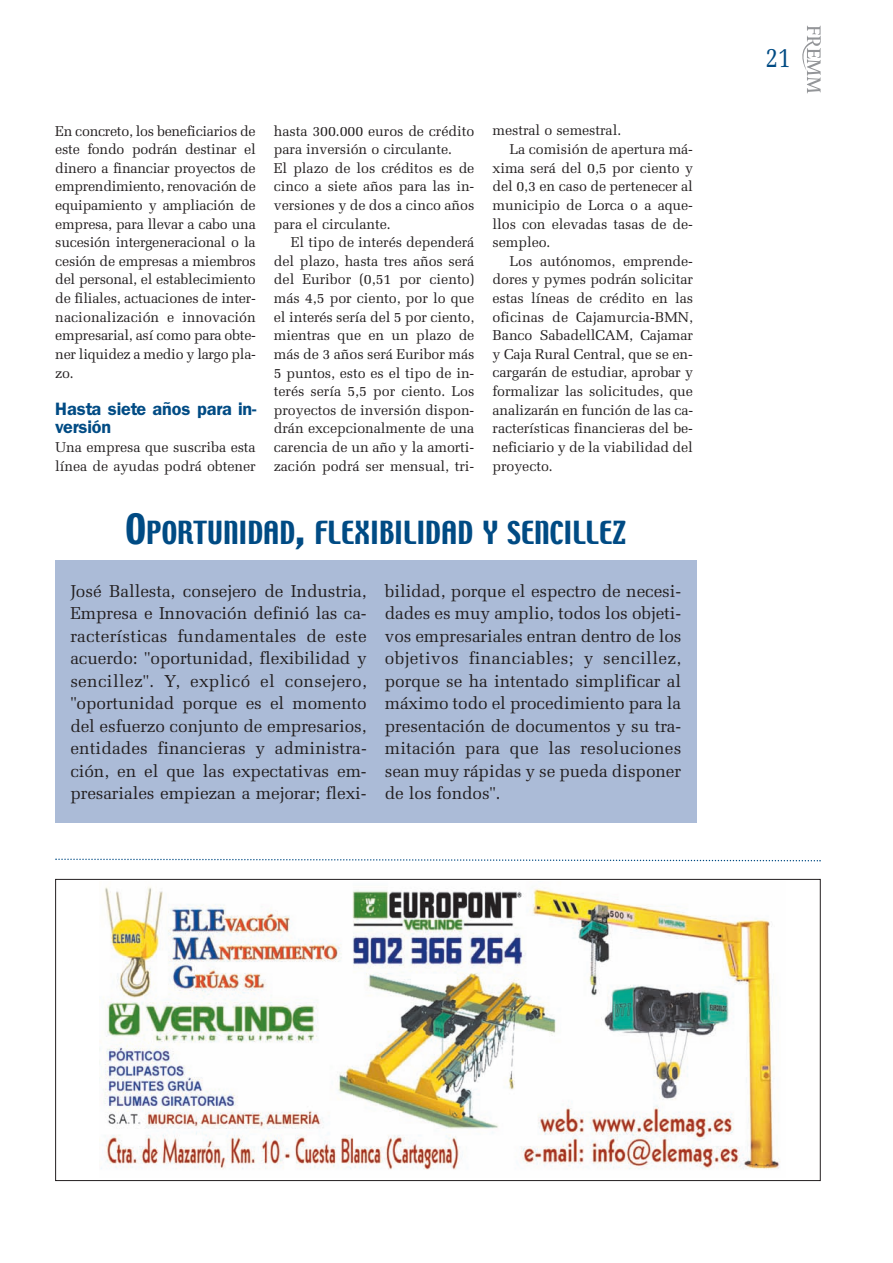
<style>
.page{position:relative;width:893px;height:1263px;background:#fff}
.page>*{position:absolute;margin:0;border:0;box-sizing:border-box;transform-origin:0 0}
.t1{font:28.5px "Melior";color:#004b84;scale:.8 1}
.t2{font:28.2px "Techno";color:#004b84}
.t3{font:600 18px/18.6px "Franklin Gothic";letter-spacing:-.005em;color:#004b84}
.t4{font:17.25px/22.5px "Melior";letter-spacing:-.005em;color:#231f20;text-align:justify}
.t5{font:14.25px/18.6px "Melior";letter-spacing:-.005em;color:#231f20;text-align:justify}
.s1{font-size:37.5px}
</style>
<div class="page">
<div style="left:55px;top:560px;width:641px;height:263px;background:#abbbd7"></div>
<svg style="left:802px;top:26px;width:19px;height:67px"></svg>
<svg style="left:55px;top:858px;width:766px;height:4px"></svg>
<img style="left:101px;top:887px;width:679px;height:283px">
<p class="t5" style="left:55px;top:121px;width:202px">En concreto, los beneficiarios de este fondo podrán destinar el dinero a financiar proyectos de emprendimiento, renovación de equipamiento y ampliación de empresa, para llevar a cabo una sucesión intergeneracional o la cesión de empresas a miembros del personal, el establecimiento de filiales, actuaciones de inter&shy;nacionalización e innovación empresarial, así como para obte&shy;ner liquidez a medio y largo pla&shy;zo.</p>
<p class="t3" style="left:55px;top:399px;width:203px">Hasta siete años para in&shy;versión</p>
<p class="t5" style="left:55px;top:438px;width:202px">Una empresa que suscriba esta línea de ayudas podrá obtener</p>
<p class="t5" style="left:274px;top:121px;width:202px;text-align:left">hasta 300.000 euros de crédito para inversión o circulante.<br>El plazo de los créditos es de cinco a siete años para las in&shy;versiones y de dos a cinco años para el circulante.</p>
<p class="t5" style="left:274px;top:233px;width:202px;text-indent:17px">El tipo de interés dependerá del plazo, hasta tres años será del Euribor (0,51 por ciento) más 4,5 por ciento, por lo que el interés sería del 5 por ciento, mientras que en un plazo de más de 3 años será Euribor más 5 puntos, esto es el tipo de in&shy;terés sería 5,5 por ciento. Los proyectos de inversión dispon&shy;drán excepcionalmente de una carencia de un año y la amorti&shy;zación podrá ser mensual, tri-</p>
<p class="t5" style="left:492px;top:121px;width:130px">mestral o semestral.</p>
<p class="t5" style="left:510px;top:140px;width:185px">La comisión de apertura má-</p>
<p class="t5" style="left:492px;top:158px;width:202px">xima será del 0,5 por ciento y</p>
<p class="t5" style="left:492px;top:177px;width:202px">del 0,3 en caso de pertenecer al</p>
<p class="t5" style="left:492px;top:196px;width:202px">municipio de Lorca o a aque-</p>
<p class="t5" style="left:492px;top:214px;width:202px">llos con elevadas tasas de de-</p>
<p class="t5" style="left:492px;top:233px;width:59px">sempleo.</p>
<p class="t5" style="left:510px;top:252px;width:185px">Los autónomos, emprende-</p>
<p class="t5" style="left:492px;top:270px;width:202px">dores y pymes podrán solicitar</p>
<p class="t5" style="left:492px;top:289px;width:202px">estas líneas de crédito en las</p>
<p class="t5" style="left:492px;top:307px;width:202px">oficinas de Cajamurcia-BMN,</p>
<p class="t5" style="left:492px;top:326px;width:202px">Banco SabadellCAM, Cajamar</p>
<p class="t5" style="left:492px;top:345px;width:202px">y Caja Rural Central, que se en-</p>
<p class="t5" style="left:492px;top:363px;width:202px">cargarán de estudiar, aprobar y</p>
<p class="t5" style="left:492px;top:382px;width:202px">formalizar las solicitudes, que</p>
<p class="t5" style="left:492px;top:400px;width:202px">analizarán en función de las ca-</p>
<p class="t5" style="left:492px;top:419px;width:202px">racterísticas financieras del be-</p>
<p class="t5" style="left:492px;top:438px;width:202px">neficiario y de la viabilidad del</p>
<p class="t5" style="left:492px;top:456px;width:62px">proyecto.</p>
<h2 class="t2" style="left:126px;top:516px;width:502px"><span class="s1">O</span>PORTUNIDAD<span class="s1">,</span> FLEXIBILIDAD Y SENCILLEZ</h2>
<p class="t4" style="left:70px;top:579px;width:298px">José Ballesta, consejero de Industria, Empresa e Innovación definió las ca&shy;racterísticas fundamentales de este acuerdo: "oportunidad, flexibilidad y sencillez". Y, explicó el consejero, "oportunidad porque es el momento del esfuerzo conjunto de empresarios, entidades financieras y administra&shy;ción, en el que las expectativas em&shy;presariales empiezan a mejorar; flexi-</p>
<p class="t4" style="left:385px;top:579px;width:298px">bilidad, porque el espectro de necesi&shy;dades es muy amplio, todos los objeti&shy;vos empresariales entran dentro de los objetivos financiables; y sencillez, porque se ha intentado simplificar al máximo todo el procedimiento para la presentación de documentos y su tra&shy;mitación para que las resoluciones sean muy rápidas y se pueda disponer de los fondos".</p>
<h1 class="t1" style="left:766px;top:40px;width:33px">21</h1>
</div>
